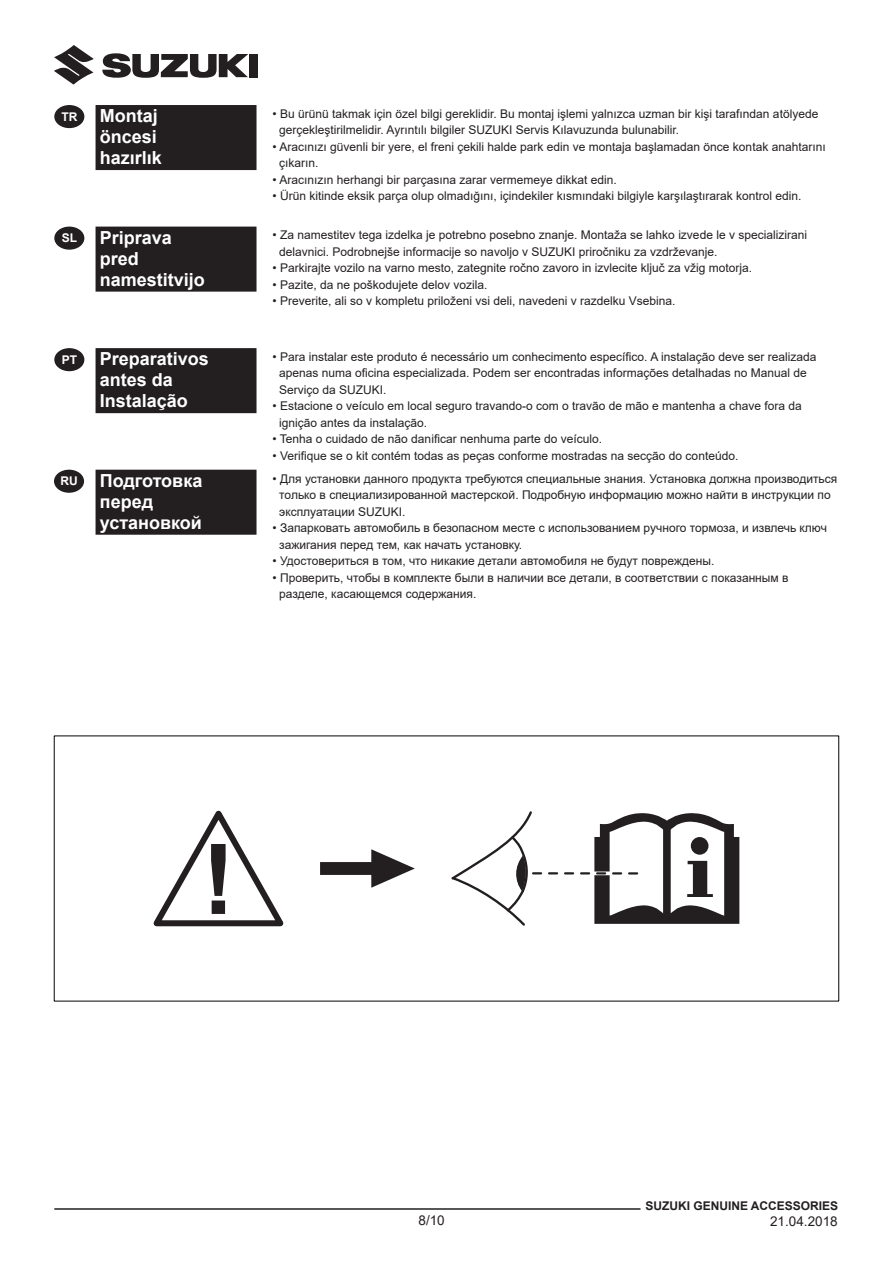
<style>
.page{position:relative;width:893px;height:1263px;background:#fff}
.page>*{position:absolute;margin:0;border:0;box-sizing:border-box;transform-origin:0 0}
.t1{font:700 97.65px "Arial";color:#231f20}
.t2{font:700 18px/21px "Arial";color:#fff}
.t3{font:13.5px "Arial";color:#231f20}
.t4{font:12px/16.5px "Arial";color:#231f20}
.t5{font:700 12px "Arial";color:#231f20}
.t6{font:700 12px "Arial";color:#fff}
</style>
<div class="page">
<hr style="left:54px;top:1208px;width:586px;height:2px;background:#231f20">
<svg style="left:54px;top:45px;width:40px;height:40px"></svg>
<div style="left:249px;top:54px;width:9px;height:23px;background:#231f20"></div>
<svg style="left:102px;top:53px;width:146px;height:25px"></svg>
<div style="left:96px;top:106px;width:160px;height:63px;background:#231f20"></div>
<div style="left:96px;top:105px;width:161px;height:65px;border:1px solid #231f20"></div>
<div style="left:96px;top:227px;width:160px;height:64px;background:#231f20"></div>
<div style="left:96px;top:227px;width:161px;height:65px;border:1px solid #231f20"></div>
<div style="left:96px;top:349px;width:160px;height:64px;background:#231f20"></div>
<div style="left:96px;top:348px;width:161px;height:65px;border:1px solid #231f20"></div>
<div style="left:96px;top:470px;width:160px;height:64px;background:#231f20"></div>
<div style="left:96px;top:470px;width:161px;height:65px;border:1px solid #231f20"></div>
<div style="left:55px;top:106px;width:29px;height:21px;background:#231f20;border-radius:50%"></div>
<div style="left:54px;top:105px;width:30px;height:23px;border:2px solid #231f20;border-radius:50%"></div>
<div style="left:55px;top:227px;width:29px;height:22px;background:#231f20;border-radius:50%"></div>
<div style="left:54px;top:227px;width:30px;height:23px;border:2px solid #231f20;border-radius:50%"></div>
<div style="left:55px;top:470px;width:28px;height:22px;background:#231f20;border-radius:50%"></div>
<div style="left:54px;top:470px;width:30px;height:23px;border:2px solid #231f20;border-radius:50%"></div>
<div style="left:55px;top:349px;width:29px;height:21px;background:#231f20;border-radius:50%"></div>
<div style="left:54px;top:348px;width:30px;height:23px;border:2px solid #231f20;border-radius:50%"></div>
<svg style="left:153px;top:810px;width:131px;height:117px"></svg>
<svg style="left:320px;top:849px;width:95px;height:39px"></svg>
<svg style="left:451px;top:811px;width:288px;height:115px"></svg>
<p class="t6" style="left:61px;top:108px;width:17px">TR</p>
<h2 class="t2" style="left:100px;top:106px;width:64px">Montaj öncesi hazırlık</h2>
<p class="t4" style="left:279px;top:105px;width:541px;text-indent:-7px">• Bu ürünü takmak için özel bilgi gereklidir. Bu montaj işlemi yalnızca uzman bir kişi tarafından atölyede gerçekleştirilmelidir. Ayrıntılı bilgiler SUZUKI Servis Kılavuzunda bulunabilir.</p>
<p class="t4" style="left:279px;top:138px;width:548px;text-indent:-7px">• Aracınızı güvenli bir yere, el freni çekili halde park edin ve montaja başlamadan önce kontak anahtarını çıkarın.</p>
<p class="t4" style="left:273px;top:171px;width:346px">• Aracınızın herhangi bir parçasına zarar vermemeye dikkat edin.</p>
<p class="t4" style="left:273px;top:188px;width:531px">• Ürün kitinde eksik parça olup olmadığını, içindekiler kısmındaki bilgiyle karşılaştırarak kontrol edin.</p>
<p class="t6" style="left:62px;top:229px;width:17px">SL</p>
<h2 class="t2" style="left:100px;top:227px;width:107px">Priprava pred namestitvijo</h2>
<p class="t4" style="left:279px;top:227px;width:529px;text-indent:-7px">• Za namestitev tega izdelka je potrebno posebno znanje. Montaža se lahko izvede le v specializirani delavnici. Podrobnejše informacije so navoljo v SUZUKI priročniku za vzdrževanje.</p>
<p class="t4" style="left:273px;top:260px;width:481px">• Parkirajte vozilo na varno mesto, zategnite ročno zavoro in izvlecite ključ za vžig motorja.</p>
<p class="t4" style="left:273px;top:276px;width:216px">• Pazite, da ne poškodujete delov vozila.</p>
<p class="t4" style="left:273px;top:293px;width:404px">• Preverite, ali so v kompletu priloženi vsi deli, navedeni v razdelku Vsebina.</p>
<p class="t6" style="left:62px;top:351px;width:17px">PT</p>
<h2 class="t2" style="left:100px;top:349px;width:111px">Preparativos antes da<br>Instalação</h2>
<p class="t4" style="left:279px;top:348px;width:539px;text-indent:-7px">• Para instalar este produto é necessário um conhecimento específico. A instalação deve ser realizada apenas numa oficina especializada. Podem ser encontradas informações detalhadas no Manual de<br>Serviço da SUZUKI.</p>
<p class="t4" style="left:279px;top:398px;width:524px;text-indent:-7px">• Estacione o veículo em local seguro travando-o com o travão de mão e mantenha a chave fora da ignição antes da instalação.</p>
<p class="t4" style="left:273px;top:431px;width:331px">• Tenha o cuidado de não danificar nenhuma parte do veículo.</p>
<p class="t4" style="left:273px;top:447px;width:467px">• Verifique se o kit contém todas as peças conforme mostradas na secção do conteúdo.</p>
<p class="t6" style="left:60px;top:473px;width:19px">RU</p>
<h2 class="t2" style="left:100px;top:470px;width:104px">Подготовка перед установкой</h2>
<p class="t4" style="left:279px;top:470px;width:560px;text-indent:-7px">• Для установки данного продукта требуются специальные знания. Установка должна производиться только в специализированной мастерской. Подробную информацию можно найти в инструкции по эксплуатации SUZUKI.</p>
<p class="t4" style="left:279px;top:519px;width:549px;text-indent:-7px">• Запарковать автомобиль в безопасном месте с использованием ручного тормоза, и извлечь ключ зажигания перед тем, как начать установку.</p>
<p class="t4" style="left:273px;top:552px;width:443px">• Удостовериться в том, что никакие детали автомобиля не будут повреждены.</p>
<p class="t4" style="left:279px;top:569px;width:511px;text-indent:-7px">• Проверить, чтобы в комплекте были в наличии все детали, в соответствии с показанным в разделе, касающемся содержания.</p>
<h1 class="t1" style="left:202px;top:811px;width:34px">!</h1>
<p class="t3" style="left:418px;top:1211px;width:28px">8/10</p>
<p class="t5" style="left:645px;top:1197px;width:194px">SUZUKI GENUINE ACCESSORIES</p>
<p class="t3" style="left:770px;top:1212px;width:69px">21.04.2018</p>
</div>
